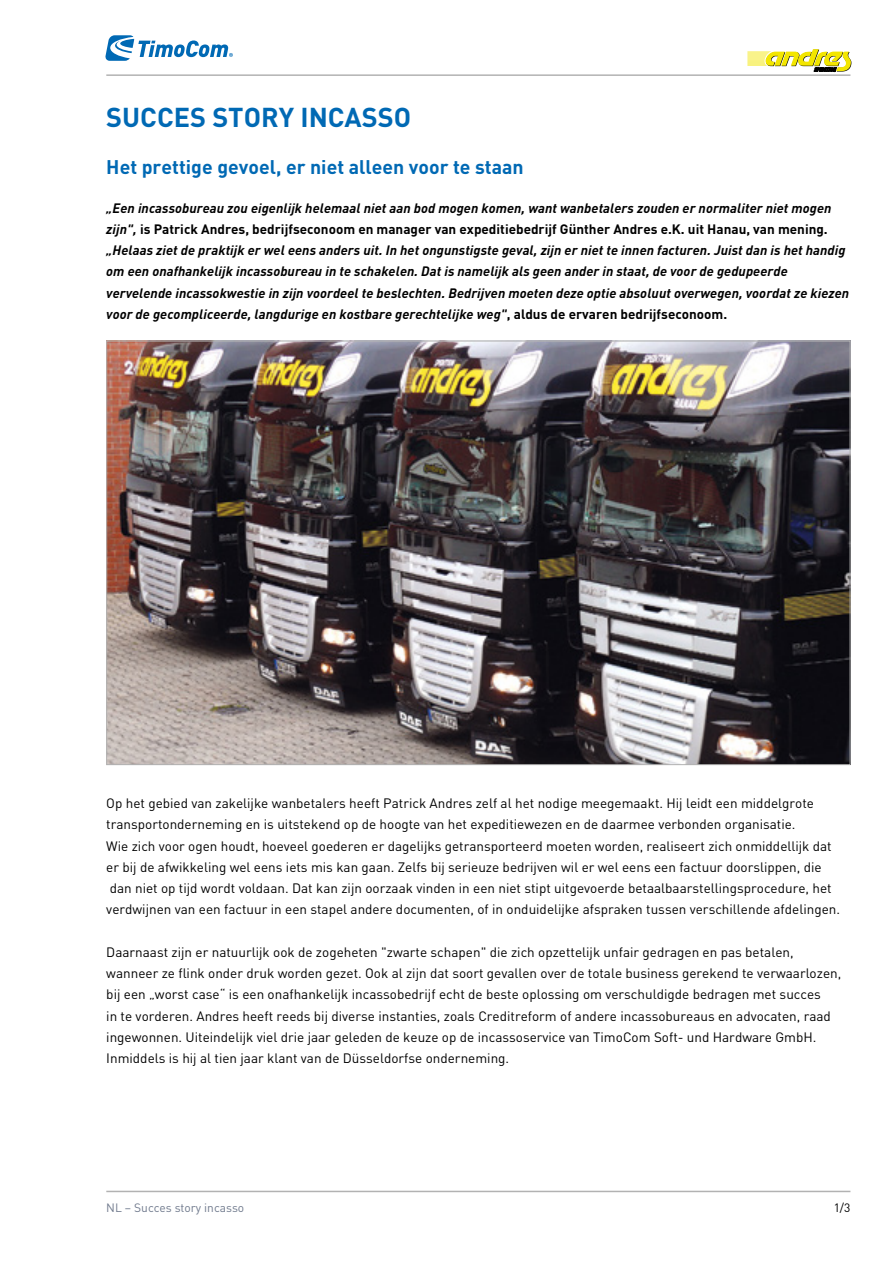
<style>
.page{position:relative;width:893px;height:1263px;background:#fff}
.page>*{position:absolute;margin:0;border:0;box-sizing:border-box;transform-origin:0 0}
.Überschrift_A4{font:700 27px "DIN Pro";color:#0069b4}
.Überschrift_A4-2{font:700 19.5px "DIN Pro";color:#0069b4}
.Fließtext_A4{font:13.5px/21.3px "DIN Pro";color:#000}
.Fließtext_A4-2{font:italic 700 13.5px/21.3px "DIN Pro";letter-spacing:.005em;color:#000}
.Basis{font:12px "DIN Pro";color:#707a8d}
.Rechtsbündig{font:12px "DIN Pro";color:#000}
.s1{font-style:normal}
</style>
<div class="page">
<hr style="left:106px;top:74px;width:744px;height:2px;background:#b2b2b2">
<hr style="left:106px;top:1191px;width:744px;height:1px;background:#b2b2b2">
<svg style="left:105px;top:35px;width:128px;height:26px"></svg>
<svg style="left:747px;top:49px;width:104px;height:23px"></svg>
<img style="left:108px;top:343px;width:740px;height:420px">
<p class="Überschrift_A4" style="left:106px;top:95px;width:306px">SUCCES STORY INCASSO</p>
<p class="Überschrift_A4-2" style="left:106px;top:150px;width:419px">Het prettige gevoel, er niet alleen voor te staan</p>
<p class="Fließtext_A4-2" style="left:106px;top:196px;width:744px">„Een incassobureau zou eigenlijk helemaal niet aan bod mogen komen, want wanbetalers zouden er normaliter niet mogen zijn", <span class="s1">is Patrick Andres, bedrijfseconoom en manager van expeditiebedrijf Günther Andres e.K. uit Hanau, van mening. </span>„Helaas ziet de praktijk er wel eens anders uit. In het ongunstigste geval, zijn er niet te innen facturen. Juist dan is het handig om een onafhankelijk incassobureau in te schakelen. Dat is namelijk als geen ander in staat, de voor de gedupeerde vervelende incassokwestie in zijn voordeel te beslechten. Bedrijven moeten deze optie absoluut overwegen, voordat ze kiezen voor de gecompliceerde, langdurige en kostbare gerechtelijke weg"<span class="s1">, aldus de ervaren bedrijfseconoom.</span></p>
<p class="Fließtext_A4" style="left:106px;top:791px;width:735px">Op het gebied van zakelijke wanbetalers heeft Patrick Andres zelf al het nodige meegemaakt. Hij leidt een middelgrote transportonderneming en is uitstekend op de hoogte van het expeditiewezen en de daarmee verbonden organisatie.<br>Wie zich voor ogen houdt, hoeveel goederen er dagelijks getransporteerd moeten worden, realiseert zich onmiddellijk dat er bij de afwikkeling wel eens iets mis kan gaan. Zelfs bij serieuze bedrijven wil er wel eens een factuur doorslippen, die dan niet op tijd wordt voldaan. Dat kan zijn oorzaak vinden in een niet stipt uitgevoerde betaalbaarstellingsprocedure, het verdwijnen van een factuur in een stapel andere documenten, of in onduidelijke afspraken tussen verschillende afdelingen.</p>
<p class="Fließtext_A4" style="left:106px;top:940px;width:736px">Daarnaast zijn er natuurlijk ook de zogeheten "zwarte schapen" die zich opzettelijk unfair gedragen en pas betalen, wanneer ze flink onder druk worden gezet. Ook al zijn dat soort gevallen over de totale business gerekend te verwaarlozen, bij een „worst case“ is een onafhankelijk incassobedrijf echt de beste oplossing om verschuldigde bedragen met succes<br>in te vorderen. Andres heeft reeds bij diverse instanties, zoals Creditreform of andere incassobureaus en advocaten, raad ingewonnen. Uiteindelijk viel drie jaar geleden de keuze op de incassoservice van TimoCom Soft- und Hardware GmbH.<br>Inmiddels is hij al tien jaar klant van de Düsseldorfse onderneming.</p>
<p class="Basis" style="left:106px;top:1198px;width:140px">NL – Succes story incasso</p>
<p class="Rechtsbündig" style="left:834px;top:1198px;width:18px">1/3</p>
</div>
